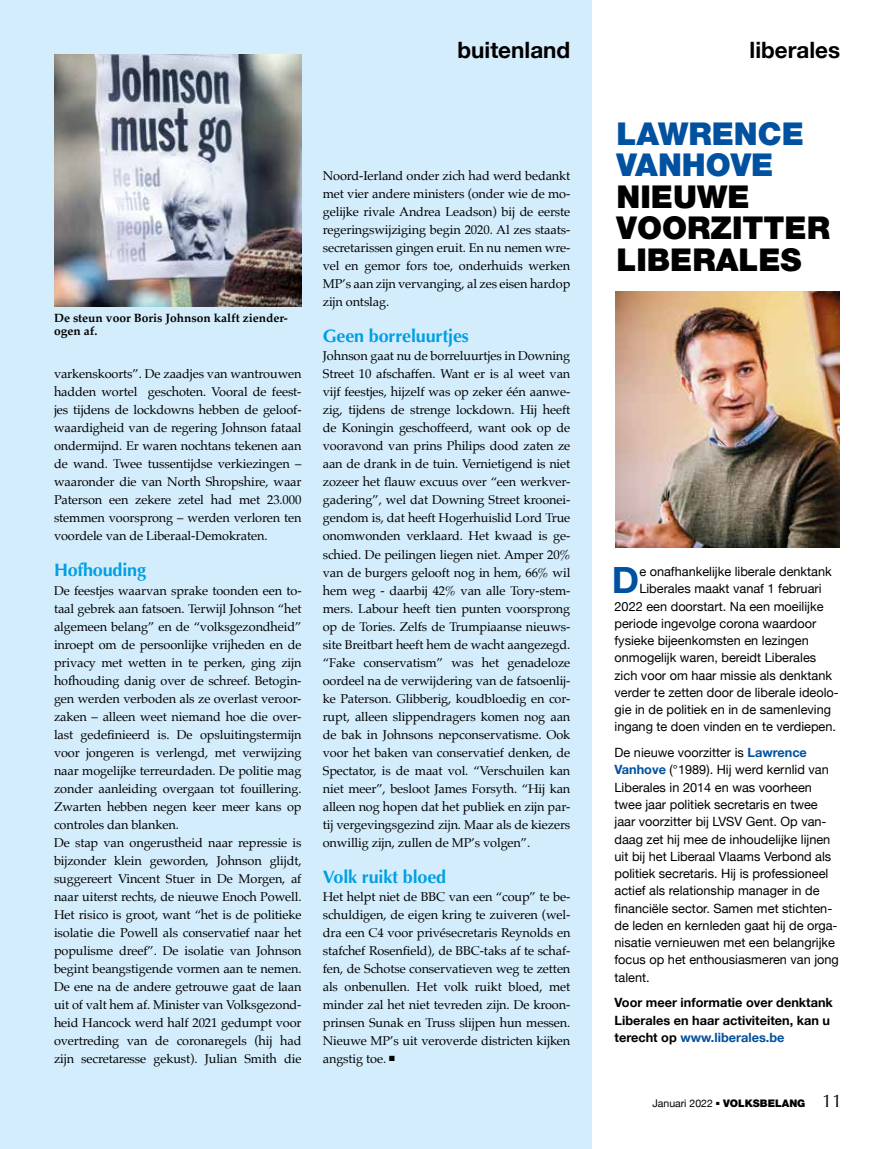
<style>
.page{position:relative;width:893px;height:1149px;background:#fff}
.page>*{position:absolute;margin:0;border:0;box-sizing:border-box;transform-origin:0 0}
.t1{font:700 36.9px "Helvetica Neue";color:#0051a0}
.t2{font:900 31.5px/31.5px "Helvetica Neue LT Pro";color:#000}
.t3{font:900 31.5px/31.5px "Helvetica Neue LT Pro";color:#0051a0}
.t4{font:700 22.5px "Helvetica Neue";color:#000}
.t5{font:700 18px "Optima";letter-spacing:-.01em;color:#009fe3}
.t6{font:12.75px/18px "Palatino";letter-spacing:-.01em;color:#000;text-align:justify}
.t7{font:12.75px/17.2px "Helvetica Neue";color:#000}
.t8{font:700 12.75px/17.2px "Helvetica Neue";color:#000}
.t9{font:700 12px/13.5px "Palatino";color:#000}
.t10{font:10.5px "Helvetica Neue";color:#000}
.s1{font-weight:700;color:#0051a0}
.s2{color:#0051a0}
.s3{font-family:"Helvetica Neue LT Pro";font-weight:900}
.s4{font-family:"Optima";font-size:18px}
</style>
<div class="page">
<div style="left:0;top:0;width:592px;height:1148px;background:#d4edfc"></div>
<img style="left:54px;top:54px;width:248px;height:252px">
<img style="left:615px;top:291px;width:224px;height:256px">
<h3 class="t4" style="left:457px;top:33px;width:114px">buitenland</h3>
<h3 class="t4" style="left:749px;top:33px;width:92px">liberales</h3>
<p class="t9" style="left:54px;top:310px;width:235px">De steun voor Boris Johnson kalft ziender&shy;ogen af.</p>
<p class="t6" style="left:54px;top:365px;width:249px">varkenskoorts”. De zaadjes van wantrouwen hadden wortel geschoten. Vooral de feest&shy;jes tijdens de lockdowns hebben de geloof&shy;waardigheid van de regering Johnson fataal ondermijnd. Er waren nochtans tekenen aan de wand. Twee tussentijdse verkiezingen – waaronder die van North Shropshire, waar Paterson een zekere zetel had met 23.000 stemmen voorsprong – werden verloren ten voordele van de Liberaal-Demokraten.</p>
<h3 class="t5" style="left:54px;top:559px;width:94px">Hofhouding</h3>
<p class="t6" style="left:54px;top:581px;width:249px;text-align:left">De feestjes waarvan sprake toonden een to&shy;taal gebrek aan fatsoen. Terwijl Johnson “het algemeen belang” en de “volksgezondheid” inroept om de persoonlijke vrijheden en de privacy met wetten in te perken, ging zijn hofhouding danig over de schreef. Betogin&shy;gen werden verboden als ze overlast veroor&shy;zaken – alleen weet niemand hoe die over&shy;last gedefinieerd is. De opsluitingstermijn voor jongeren is verlengd, met verwijzing naar mogelijke terreurdaden. De politie mag zonder aanleiding overgaan tot fouillering.<br>Zwarten hebben negen keer meer kans op controles dan blanken.<br>De stap van ongerustheid naar repressie is bijzonder klein geworden, Johnson glijdt, suggereert Vincent Stuer in De Morgen, af naar uiterst rechts, de nieuwe Enoch Powell.<br>Het risico is groot, want “het is de politieke isolatie die Powell als conservatief naar het populisme dreef”. De isolatie van Johnson begint beangstigende vormen aan te nemen.<br>De ene na de andere getrouwe gaat de laan uit of valt hem af. Minister van Volksgezond&shy;heid Hancock werd half 2021 gedumpt voor overtreding van de coronaregels (hij had zijn secretaresse gekust). Julian Smith die</p>
<p class="t6" style="left:323px;top:167px;width:249px">Noord-Ierland onder zich had werd bedankt met vier andere ministers (onder wie de mo&shy;gelijke rivale Andrea Leadson) bij de eerste regeringswijziging begin 2020. Al zes staats&shy;secretarissen gingen eruit. En nu nemen wre&shy;vel en gemor fors toe, onderhuids werken MP’s aan zijn vervanging, al zes eisen hardop zijn ontslag.</p>
<h3 class="t5" style="left:323px;top:325px;width:147px">Geen borreluurtjes</h3>
<p class="t6" style="left:323px;top:347px;width:249px">Johnson gaat nu de borreluurtjes in Downing Street 10 afschaffen. Want er is al weet van vijf feestjes, hijzelf was op zeker één aanwe&shy;zig, tijdens de strenge lockdown. Hij heeft de Koningin geschoffeerd, want ook op de vooravond van prins Philips dood zaten ze aan de drank in de tuin. Vernietigend is niet zozeer het flauw excuus over “een werkver&shy;gadering”, wel dat Downing Street kroonei&shy;gendom is, dat heeft Hogerhuislid Lord True onomwonden verklaard. Het kwaad is ge&shy;schied. De peilingen liegen niet. Amper 20% van de burgers gelooft nog in hem, 66% wil hem weg - daarbij 42% van alle Tory-stem&shy;mers. Labour heeft tien punten voorsprong op de Tories. Zelfs de Trumpiaanse nieuws&shy;site Breitbart heeft hem de wacht aangezegd. “Fake conservatism” was het genadeloze oordeel na de verwijdering van de fatsoenlij&shy;ke Paterson. Glibberig, koudbloedig en cor&shy;rupt, alleen slippendragers komen nog aan de bak in Johnsons nepconservatisme. Ook voor het baken van conservatief denken, de Spectator, is de maat vol. “Verschuilen kan niet meer”, besloot James Forsyth. “Hij kan alleen nog hopen dat het publiek en zijn par&shy;tij vergevingsgezind zijn. Maar als de kiezers onwillig zijn, zullen de MP’s volgen”.</p>
<h3 class="t5" style="left:323px;top:865px;width:125px">Volk ruikt bloed</h3>
<p class="t6" style="left:323px;top:887px;width:249px">Het helpt niet de BBC van een “coup” te be&shy;schuldigen, de eigen kring te zuiveren (wel&shy;dra een C4 voor privésecretaris Reynolds en stafchef Rosenfield), de BBC-taks af te schaf&shy;fen, de Schotse conservatieven weg te zetten als onbenullen. Het volk ruikt bloed, met minder zal het niet tevreden zijn. De kroon&shy;prinsen Sunak en Truss slijpen hun messen.<br>Nieuwe MP’s uit veroverde districten kijken angstig toe. ■</p>
<h2 class="t3" style="left:617px;top:118px;width:189px">LAWRENCE<br>VANHOVE</h2>
<h2 class="t2" style="left:617px;top:181px;width:215px">NIEUWE<br>VOORZITTER<br>LIBERALES</h2>
<h1 class="t1" style="left:612px;top:551px;width:29px">D</h1>
<p class="t7" style="left:639px;top:563px;width:194px">e onafhankelijke liberale denktank</p>
<p class="t7" style="left:639px;top:580px;width:184px">Liberales maakt vanaf 1 februari</p>
<p class="t7" style="left:614px;top:598px;width:211px">2022 een doorstart. Na een moeilijke</p>
<p class="t7" style="left:614px;top:615px;width:203px">periode ingevolge corona waardoor</p>
<p class="t7" style="left:614px;top:632px;width:196px">fysieke bijeenkomsten en lezingen</p>
<p class="t7" style="left:614px;top:649px;width:203px">onmogelijk waren, bereidt Liberales</p>
<p class="t7" style="left:614px;top:667px;width:219px">zich voor om haar missie als denktank</p>
<p class="t7" style="left:614px;top:684px;width:226px">verder te zetten door de liberale ideolo-</p>
<p class="t7" style="left:614px;top:701px;width:218px">gie in de politiek en in de samenleving</p>
<p class="t7" style="left:614px;top:718px;width:223px">ingang te doen vinden en te verdiepen.</p>
<p class="t7" style="left:614px;top:744px;width:226px">De nieuwe voorzitter is <span class="s1">Lawrence Vanhove</span> (°1989). Hij werd kernlid van Liberales in 2014 en was voorheen twee jaar politiek secretaris en twee jaar voorzitter bij LVSV Gent. Op van&shy;daag zet hij mee de inhoudelijke lijnen uit bij het Liberaal Vlaams Verbond als politiek secretaris. Hij is professioneel actief als relationship manager in de financiële sector. Samen met stichten&shy;de leden en kernleden gaat hij de orga&shy;nisatie vernieuwen met een belangrijke focus op het enthousiasmeren van jong talent.</p>
<p class="t8" style="left:614px;top:994px;width:220px">Voor meer informatie over denktank<br>Liberales en haar activiteiten, kan u terecht op <span class="s2">www.liberales.be</span></p>
<p class="t10" style="left:652px;top:1095px;width:191px">Januari 2022 ■ <span class="s3">VOLKSBELANG</span> <span class="s4">11</span></p>
</div>
